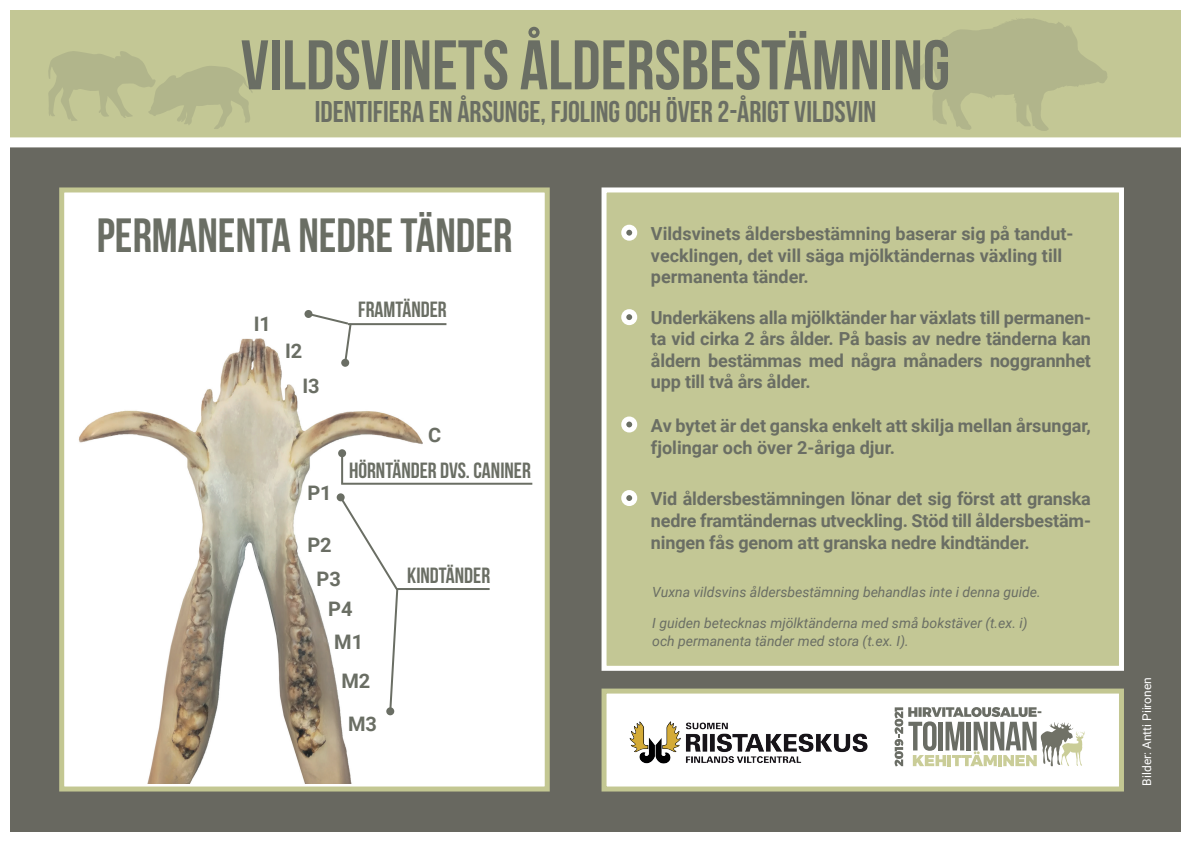
<style>
.page{position:relative;width:1191px;height:842px;background:#fff}
.page>*{position:absolute;margin:0;border:0;box-sizing:border-box;transform-origin:0 0}
.t1{font:70px "Bebas Neue";color:#6a6e64}
.t2{font:48px "Bebas Neue";color:#6a6e64}
.t3{font:30px "Bebas Neue";color:#6a6e64}
.t4{font:22px "Bebas Neue";color:#6a6e64}
.t5{font:700 20px/35.5px "Roboto";color:#6a6e64;text-align:center}
.t6{font:700 18px/21.6px "Roboto";color:#6a6e64}
.t7{font:italic 14px/18px "Roboto";color:#6a6e64}
.t8{font:12px "Roboto";color:#fff}
</style>
<div class="page">
<div style="left:0;top:121px;width:1191px;height:721px;background:#686860"></div>
<div style="left:0;top:0;width:1191px;height:842px;border:10px solid #fff"></div>
<div style="left:59px;top:187px;width:491px;height:604px;background:#fff;border:5px solid #c3c792"></div>
<img style="left:78px;top:338px;width:344px;height:446px">
<hr style="left:348px;top:323px;width:98px;height:2px;background:#6a6e64">
<svg style="left:304px;top:310px;width:8px;height:8px"></svg>
<svg style="left:306px;top:312px;width:47px;height:53px"></svg>
<div style="left:341px;top:359px;width:8px;height:8px;background:#6a6e64;border-radius:50%"></div>
<hr style="left:341px;top:483px;width:191px;height:2px;background:#6a6e64">
<hr style="left:341px;top:453px;width:2px;height:30px;background:#6a6e64">
<div style="left:338px;top:449px;width:8px;height:8px;background:#6a6e64;border-radius:50%"></div>
<hr style="left:396px;top:588px;width:93px;height:2px;background:#6a6e64">
<svg style="left:337px;top:493px;width:8px;height:8px"></svg>
<svg style="left:338px;top:495px;width:61px;height:218px"></svg>
<div style="left:386px;top:707px;width:8px;height:8px;background:#6a6e64;border-radius:50%"></div>
<div style="left:601px;top:187px;width:523px;height:484px;background:#c3c795;border:5px solid #fff"></div>
<div style="left:624px;top:227px;width:10px;height:11px;background:#6a6e64;border-radius:50%"></div>
<div style="left:621px;top:225px;width:16px;height:16px;border:5px solid #fff;border-radius:50%"></div>
<div style="left:624px;top:312px;width:10px;height:11px;background:#6a6e64;border-radius:50%"></div>
<div style="left:621px;top:309px;width:16px;height:16px;border:5px solid #fff;border-radius:50%"></div>
<div style="left:624px;top:419px;width:10px;height:11px;background:#6a6e64;border-radius:50%"></div>
<div style="left:621px;top:416px;width:16px;height:16px;border:5px solid #fff;border-radius:50%"></div>
<div style="left:624px;top:493px;width:10px;height:10px;background:#6a6e64;border-radius:50%"></div>
<div style="left:621px;top:490px;width:16px;height:16px;border:5px solid #fff;border-radius:50%"></div>
<div style="left:5px;top:5px;width:1181px;height:137px;background:#c3c795"></div>
<div style="left:0;top:0;width:1191px;height:147px;border:10px solid #fff"></div>
<svg style="left:914px;top:18px;width:193px;height:113px"></svg>
<svg style="left:48px;top:51px;width:204px;height:78px"></svg>
<div style="left:601px;top:688px;width:523px;height:103px;background:#fff;border:5px solid #c3c792"></div>
<img style="left:629px;top:721px;width:239px;height:43px">
<svg style="left:894px;top:707px;width:191px;height:59px"></svg>
<h1 class="t1" style="left:241px;top:27px;width:711px">VILDSVINETS ÅLDERSBESTÄMNING</h1>
<h3 class="t3" style="left:315px;top:95px;width:563px">IDENTIFIERA EN ÅRSUNGE, FJOLING OCH ÖVER 2-ÅRIGT VILDSVIN</h3>
<h2 class="t2" style="left:97px;top:209px;width:417px">PERMANENTA NEDRE TÄNDER</h2>
<p class="t5" style="left:254px;top:306px;width:19px">I1</p>
<p class="t5" style="left:302px;top:332px;width:19px;text-align:left;text-indent:-17px">I2<br>I3</p>
<p class="t4" style="left:358px;top:297px;width:90px">FRAMTÄNDER</p>
<p class="t5" style="left:428px;top:416px;width:15px">C</p>
<p class="t4" style="left:349px;top:459px;width:183px">HÖRNTÄNDER DVS. CANINER</p>
<p class="t5" style="left:307px;top:475px;width:26px">P1</p>
<p class="t5" style="left:307px;top:527px;width:35px;line-height:34.2px">P2<br>P3</p>
<p class="t5" style="left:328px;top:591px;width:37px;line-height:33.3px">P4<br>M1</p>
<p class="t5" style="left:341px;top:659px;width:37px;line-height:42.6px">M2<br>M3</p>
<p class="t4" style="left:407px;top:563px;width:84px">KINDTÄNDER</p>
<p class="t6" style="left:651px;top:222px;width:424px">Vildsvinets åldersbestämning baserar sig på tandut&shy;vecklingen, det vill säga mjölktändernas växling till permanenta tänder.</p>
<p class="t6" style="left:651px;top:306px;width:441px;text-align:justify">Underkäkens alla mjölktänder har växlats till permanen&shy;ta vid cirka 2 års ålder. På basis av nedre tänderna kan åldern bestämmas med några månaders noggrannhet upp till två års ålder.</p>
<p class="t6" style="left:651px;top:414px;width:441px">Av bytet är det ganska enkelt att skilja mellan årsungar, fjolingar och över 2-åriga djur.</p>
<p class="t6" style="left:651px;top:487px;width:441px;text-align:justify">Vid åldersbestämningen lönar det sig först att granska nedre framtändernas utveckling. Stöd till åldersbestäm&shy;ningen fås genom att granska nedre kindtänder.</p>
<p class="t7" style="left:652px;top:582px;width:390px">Vuxna vildsvins åldersbestämning behandlas inte i denna guide.</p>
<p class="t7" style="left:652px;top:613px;width:377px">I guiden betecknas mjölktänderna med små bokstäver (t.ex. i) och permanenta tänder med stora (t.ex. I).</p>
<p class="t8" style="left:1138px;top:785px;width:110px;rotate:-90deg">Bilder: Antti Piironen</p>
</div>
